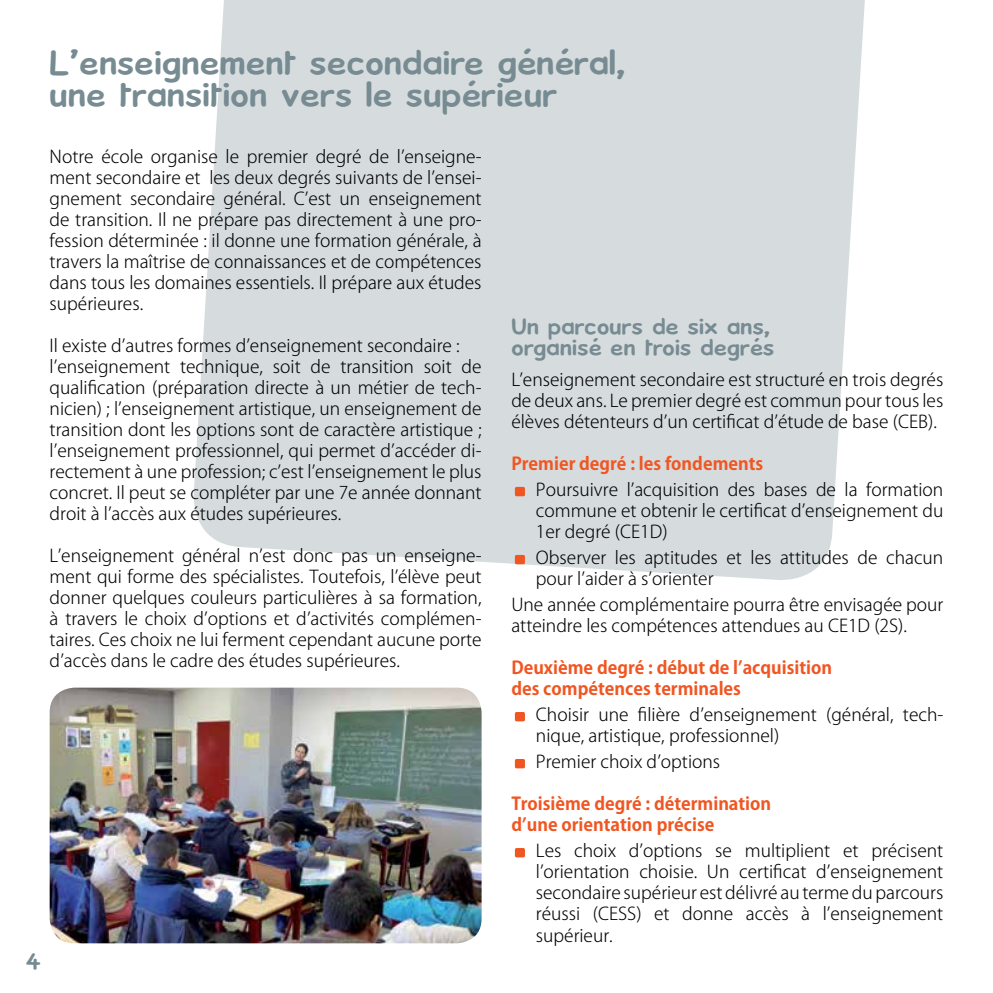
<style>
.page{position:relative;width:993px;height:993px;background:#fff}
.page>*{position:absolute;margin:0;border:0;box-sizing:border-box;transform-origin:0 0}
.t1{font:31.5px/31.5px "Kronika";letter-spacing:.02em;color:#778b92}
.t2{font:21px/21px "Kronika";letter-spacing:.02em;color:#778b92}
.t3{font:300 17.5px/21px "Koz Go Pro";color:#000;text-align:justify}
.t4{font:700 17.5px/21px "Koz Go Pro";color:#f05622}
</style>
<div class="page">
<svg style="left:193px;top:0;width:672px;height:580px;fill:#d6dcde"></svg>
<img style="left:50px;top:687px;width:431px;height:256px">
<div style="left:514px;top:486px;width:11px;height:10px;background:#f05622;border-radius:2px"></div>
<div style="left:514px;top:554px;width:11px;height:10px;background:#f05622;border-radius:2px"></div>
<div style="left:514px;top:711px;width:11px;height:10px;background:#f05622;border-radius:2px"></div>
<div style="left:514px;top:758px;width:11px;height:10px;background:#f05622;border-radius:2px"></div>
<div style="left:514px;top:847px;width:11px;height:10px;background:#f05622;border-radius:2px"></div>
<h1 class="t1" style="left:50px;top:46px;width:577px">L’enseignement secondaire général, une transition vers le supérieur</h1>
<p class="t3" style="left:50px;top:146px;width:433px">Notre école organise le premier degré de l’enseigne&shy;ment secondaire et les deux degrés suivants de l’ensei&shy;gnement secondaire général. C’est un enseignement de transition. Il ne prépare pas directement à une pro&shy;fession déterminée : il donne une formation générale, à travers la maîtrise de connaissances et de compétences dans tous les domaines essentiels. Il prépare aux études supérieures.</p>
<p class="t3" style="left:50px;top:335px;width:433px;text-align:left">Il existe d’autres formes d’enseignement secondaire : l’enseignement technique, soit de transition soit de qualification (préparation directe à un métier de tech&shy;nicien) ; l’enseignement artistique, un enseignement de transition dont les options sont de caractère artistique ; l’enseignement professionnel, qui permet d’accéder di&shy;rectement à une profession; c’est l’enseignement le plus concret. Il peut se compléter par une 7e année donnant droit à l’accès aux études supérieures.</p>
<p class="t3" style="left:50px;top:545px;width:433px">L’enseignement général n’est donc pas un enseigne&shy;ment qui forme des spécialistes. Toutefois, l’élève peut donner quelques couleurs particulières à sa formation, à travers le choix d’options et d’activités complémen&shy;taires. Ces choix ne lui ferment cependant aucune porte d’accès dans le cadre des études supérieures.</p>
<p class="t2" style="left:26px;top:950px;width:17px">4</p>
<p class="t2" style="left:511px;top:315px;width:264px">Un parcours de six ans, organisé en trois degrés</p>
<p class="t3" style="left:511px;top:369px;width:433px">L’enseignement secondaire est structuré en trois degrés de deux ans. Le premier degré est commun pour tous les élèves détenteurs d’un certificat d’étude de base (CEB).</p>
<p class="t4" style="left:511px;top:454px;width:253px">Premier degré : les fondements</p>
<p class="t3" style="left:535px;top:479px;width:409px">Poursuivre l’acquisition des bases de la formation commune et obtenir le certificat d’enseignement du 1er degré (CE1D)</p>
<p class="t3" style="left:535px;top:547px;width:409px">Observer les aptitudes et les attitudes de chacun pour l’aider à s’orienter</p>
<p class="t3" style="left:511px;top:594px;width:433px">Une année complémentaire pourra être envisagée pour atteindre les compétences attendues au CE1D (2S).</p>
<p class="t4" style="left:511px;top:658px;width:322px">Deuxième degré : début de l’acquisition des compétences terminales</p>
<p class="t3" style="left:535px;top:704px;width:409px">Choisir une filière d’enseignement (général, tech&shy;nique, artistique, professionnel)</p>
<p class="t3" style="left:535px;top:751px;width:186px">Premier choix d’options</p>
<p class="t4" style="left:511px;top:794px;width:261px">Troisième degré : détermination d’une orientation précise</p>
<p class="t3" style="left:535px;top:840px;width:409px">Les choix d’options se multiplient et précisent l’orientation choisie. Un certificat d’enseignement secondaire supérieur est délivré au terme du parcours réussi (CESS) et donne accès à l’enseignement supérieur.</p>
</div>
